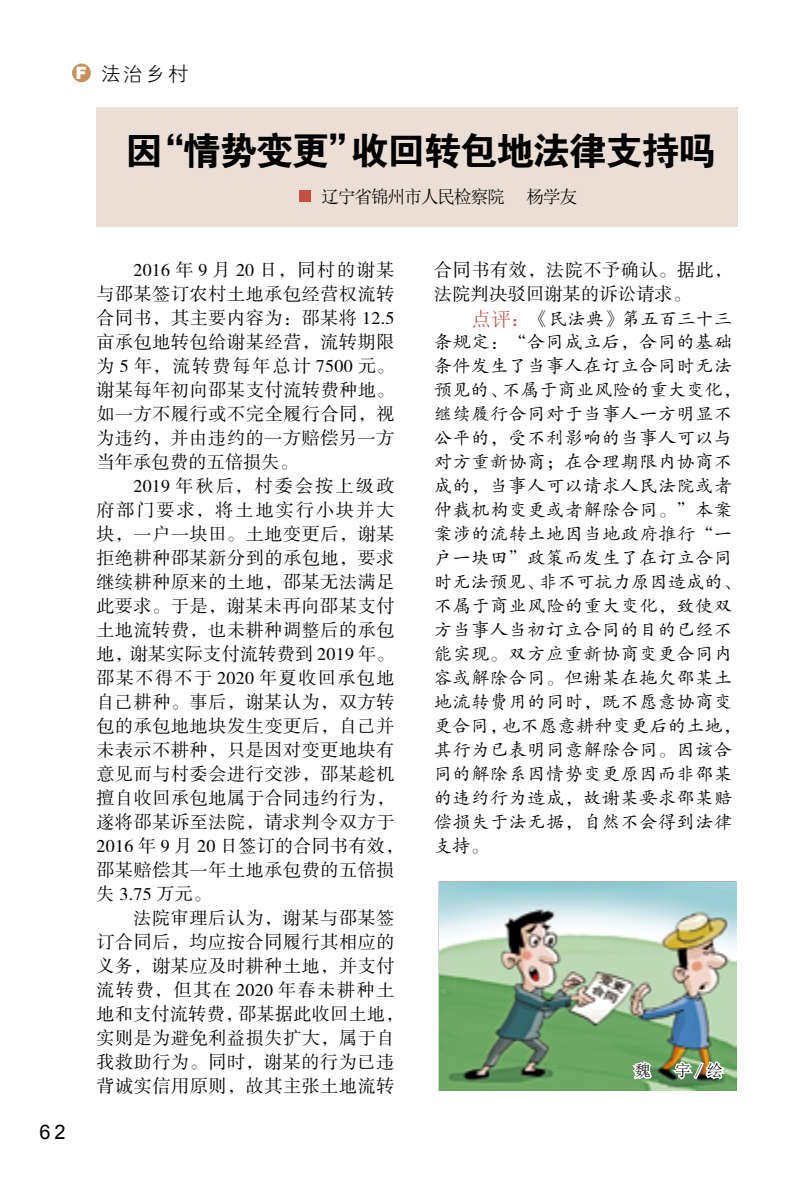
<style>
.page{position:relative;width:806px;height:1191px;background:#fff}
.page>*{position:absolute;margin:0;border:0;box-sizing:border-box;transform-origin:0 0}
.t1{font:38px "FZDHTJW GB1 0";letter-spacing:-.045em;color:#000}
.t2{font:20px "FZXH1 JW GB1 0";color:#000}
.t3{font:20px "Arial";color:#000}
.t4{font:18px/24px "FZSSK GBK1 0";letter-spacing:.035em;color:#000}
.t5{font:18px/24px "FZKTK GBK1 0";letter-spacing:.035em;color:#000}
.t6{font:18px "Sim Sun";letter-spacing:-.08em;color:#000}
.t7{font:16px "Sim Sun";color:#000}
.s1{font-family:"Arial";font-weight:900;font-size:17px;color:#fff}
.s2{font-family:"Sim Sun";font-size:20px;color:#c34f43}
</style>
<div class="page">
<div style="left:72px;top:63px;width:19px;height:19px;background:#c98f56;border-radius:50%"></div>
<div style="left:96px;top:108px;width:641px;height:119px;background:#eaded5"></div>
<div style="left:299px;top:190px;width:11px;height:11px;background:#c34f43"></div>
<img style="left:439px;top:882px;width:297px;height:208px">
<svg style="left:628px;top:1057px;width:26px;height:27px"></svg>
<svg style="left:668px;top:1057px;width:59px;height:25px"></svg>
<p class="t2" style="left:75px;top:63px;width:114px"><span class="s1">F</span> 法治乡村</p>
<h1 class="t1" style="left:125px;top:130px;width:592px">因“情势变更”收回转包地法律支持吗</h1>
<p class="t6" style="left:321px;top:187px;width:257px">辽宁省锦州市人民检察院 杨学友</p>
<p class="t3" style="left:39px;top:1118px;width:28px">62</p>
<p class="t4" style="left:96px;top:259px;width:299px;text-align:justify;text-indent:37px">2016 年 9 月 20 日，同村的谢某与邵某签订农村土地承包经营权流转合同书，其主要内容为：邵某将 12.5亩承包地转包给谢某经营，流转期限为 5 年，流转费每年总计 7500 元。谢某每年初向邵某支付流转费种地。如一方不履行或不完全履行合同，视为违约，并由违约的一方赔偿另一方当年承包费的五倍损失。</p>
<p class="t4" style="left:96px;top:475px;width:308px;text-indent:37px">2019 年秋后，村委会按上级政府部门要求，将土地实行小块并大块，一户一块田。土地变更后，谢某拒绝耕种邵某新分到的承包地，要求继续耕种原来的土地，邵某无法满足此要求。于是，谢某未再向邵某支付土地流转费，也未耕种调整后的承包地，谢某实际支付流转费到 2019 年。邵某不得不于 2020 年夏收回承包地自己耕种。事后，谢某认为，双方转包的承包地地块发生变更后，自己并未表示不耕种，只是因对变更地块有意见而与村委会进行交涉，邵某趁机擅自收回承包地属于合同违约行为，遂将邵某诉至法院，请求判令双方于<br>2016 年 9 月 20 日签订的合同书有效，邵某赔偿其一年土地承包费的五倍损失 3.75 万元。</p>
<p class="t4" style="left:96px;top:907px;width:308px;text-indent:37px">法院审理后认为，谢某与邵某签订合同后，均应按合同履行其相应的义务，谢某应及时耕种土地，并支付流转费，但其在 2020 年春未耕种土地和支付流转费，邵某据此收回土地，实则是为避免利益损失扩大，属于自我救助行为。同时，谢某的行为已违背诚实信用原则，故其主张土地流转</p>
<p class="t4" style="left:434px;top:259px;width:299px">合同书有效，法院不予确认。据此，法院判决驳回谢某的诉讼请求。</p>
<p class="t5" style="left:434px;top:307px;width:308px;text-indent:37px"><span class="s2">点评：</span>《民法典》第五百三十三条规定：“合同成立后，合同的基础条件发生了当事人在订立合同时无法预见的、不属于商业风险的重大变化，继续履行合同对于当事人一方明显不公平的，受不利影响的当事人可以与对方重新协商；在合理期限内协商不成的，当事人可以请求人民法院或者仲裁机构变更或者解除合同。”本案案涉的流转土地因当地政府推行“一户一块田”政策而发生了在订立合同时无法预见、非不可抗力原因造成的、不属于商业风险的重大变化，致使双方当事人当初订立合同的目的已经不能实现。双方应重新协商变更合同内容或解除合同。但谢某在拖欠邵某土地流转费用的同时，既不愿意协商变更合同，也不愿意耕种变更后的土地，其行为已表明同意解除合同。因该合同的解除系因情势变更原因而非邵某的违约行为造成，故谢某要求邵某赔偿损失于法无据，自然不会得到法律支持。</p>
<p class="t7" style="left:634px;top:1062px;width:17px">魏</p>
<p class="t7" style="left:674px;top:1062px;width:49px">宇/绘</p>
</div>
